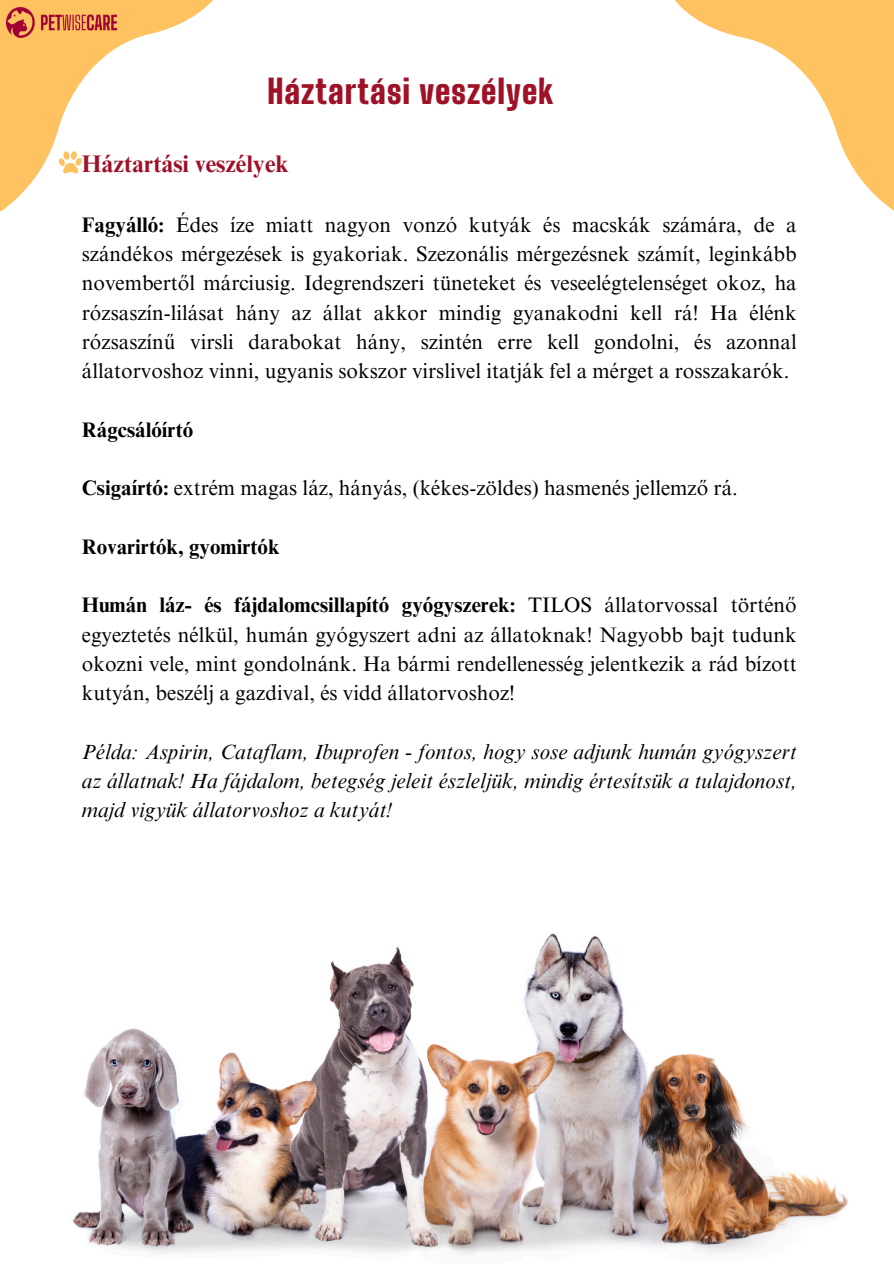
<style>
.page{position:relative;width:894px;height:1264px;background:#fff}
.page>*{position:absolute;margin:0;border:0;box-sizing:border-box;transform-origin:0 0}
.t1{font:900 33px "Big Shoulders Display";letter-spacing:.03em;color:#9e1127}
.t2{font:700 24px "Times NRMT Pro";color:#9e1127}
.t3{font:21px/29.2px "Times NRMT Pro";color:#000;text-align:justify}
.t4{font:italic 21px/29.2px "Times NRMT Pro";color:#000;text-align:justify}
.t5{font:700 21px "Times NRMT Pro";color:#000}
.s1{font-weight:700}
</style>
<div class="page">
<svg style="left:675px;top:0;width:218px;height:210px"></svg>
<svg style="left:0;top:0;width:213px;height:212px"></svg>
<img style="left:6px;top:8px;width:111px;height:29px">
<svg style="left:58px;top:151px;width:24px;height:23px"></svg>
<img style="left:72px;top:933px;width:776px;height:322px">
<h3 class="t1" style="left:267px;top:71px;width:287px">Háztartási veszélyek</h3>
<p class="t2" style="left:82px;top:155px;width:208px">Háztartási veszélyek</p>
<p class="t3" style="left:82px;top:213px;width:716px"><span class="s1">Fagyálló:</span> Édes íze miatt nagyon vonzó kutyák és macskák számára, de a szándékos mérgezések is gyakoriak. Szezonális mérgezésnek számít, leginkább novembertől márciusig. Idegrendszeri tüneteket és veseelégtelenséget okoz, ha rózsaszín-lilásat hány az állat akkor mindig gyanakodni kell rá! Ha élénk rózsaszínű virsli darabokat hány, szintén erre kell gondolni, és azonnal állatorvoshoz vinni, ugyanis sokszor virslivel itatják fel a mérget a rosszakarók.</p>
<p class="t5" style="left:82px;top:422px;width:113px">Rágcsálóírtó</p>
<h1 class="t3" style="left:82px;top:476px;width:657px"><span class="s1">Csigaírtó:</span> extrém magas láz, hányás, (kékes-zöldes) hasmenés jellemző rá.</h1>
<h2 class="t5" style="left:82px;top:539px;width:199px">Rovarirtók, gyomirtók</h2>
<p class="t3" style="left:82px;top:593px;width:716px"><span class="s1">Humán láz- és fájdalomcsillapító gyógyszerek:</span> TILOS állatorvossal történő egyeztetés nélkül, humán gyógyszert adni az állatoknak! Nagyobb bajt tudunk okozni vele, mint gondolnánk. Ha bármi rendellenesség jelentkezik a rád bízott kutyán, beszélj a gazdival, és vidd állatorvoshoz!</p>
<h3 class="t4" style="left:82px;top:739px;width:716px">Példa: Aspirin, Cataflam, Ibuprofen - fontos, hogy sose adjunk humán gyógyszert az állatnak! Ha fájdalom, betegség jeleit észleljük, mindig értesítsük a tulajdonost, majd vigyük állatorvoshoz a kutyát!</h3>
</div>
